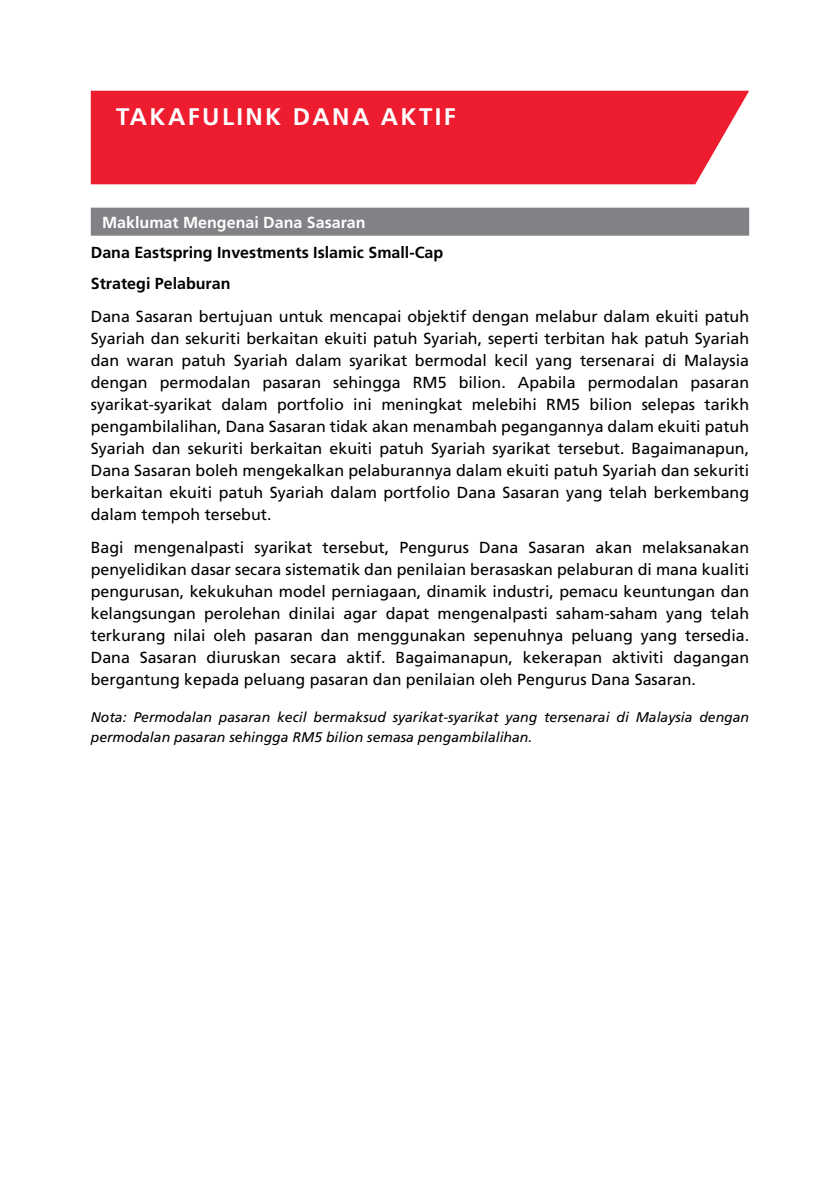
<style>
.page{position:relative;width:840px;height:1191px;background:#fff}
.page>*{position:absolute;margin:0;border:0;box-sizing:border-box;transform-origin:0 0}
.t1{font:700 24px "Frutiger";letter-spacing:.1em;color:#fff}
.t2{font:16px/22px "Frutiger";color:#000;text-align:justify}
.t3{font:700 16px/30.6px "Frutiger";color:#000}
.t4{font:700 16px "Frutiger";color:#fff}
.t5{font:italic 14px/20px "Frutiger";color:#000}
</style>
<div class="page">
<div style="left:91px;top:91px;width:657px;height:93px;background:#ed1c2e"></div>
<div style="left:91px;top:208px;width:657px;height:28px;background:#808285"></div>
<h1 class="t1" style="left:116px;top:103px;width:341px">TAKAFULINK DANA AKTIF</h1>
<p class="t4" style="left:102px;top:212px;width:265px">Maklumat Mengenai Dana Sasaran</p>
<p class="t3" style="left:91px;top:237px;width:354px">Dana Eastspring Investments Islamic Small-Cap<br>Strategi Pelaburan</p>
<p class="t2" style="left:91px;top:305px;width:659px">Dana Sasaran bertujuan untuk mencapai objektif dengan melabur dalam ekuiti patuh Syariah dan sekuriti berkaitan ekuiti patuh Syariah, seperti terbitan hak patuh Syariah dan waran patuh Syariah dalam syarikat bermodal kecil yang tersenarai di Malaysia dengan permodalan pasaran sehingga RM5 bilion. Apabila permodalan pasaran syarikat-syarikat dalam portfolio ini meningkat melebihi RM5 bilion selepas tarikh pengambilalihan, Dana Sasaran tidak akan menambah pegangannya dalam ekuiti patuh Syariah dan sekuriti berkaitan ekuiti patuh Syariah syarikat tersebut. Bagaimanapun, Dana Sasaran boleh mengekalkan pelaburannya dalam ekuiti patuh Syariah dan sekuriti berkaitan ekuiti patuh Syariah dalam portfolio Dana Sasaran yang telah berkembang dalam tempoh tersebut.</p>
<p class="t2" style="left:91px;top:537px;width:659px">Bagi mengenalpasti syarikat tersebut, Pengurus Dana Sasaran akan melaksanakan penyelidikan dasar secara sistematik dan penilaian berasaskan pelaburan di mana kualiti pengurusan, kekukuhan model perniagaan, dinamik industri, pemacu keuntungan dan kelangsungan perolehan dinilai agar dapat mengenalpasti saham-saham yang telah terkurang nilai oleh pasaran dan menggunakan sepenuhnya peluang yang tersedia.<br>Dana Sasaran diuruskan secara aktif. Bagaimanapun, kekerapan aktiviti dagangan bergantung kepada peluang pasaran dan penilaian oleh Pengurus Dana Sasaran.</p>
<p class="t5" style="left:91px;top:707px;width:659px">Nota: Permodalan pasaran kecil bermaksud syarikat-syarikat yang tersenarai di Malaysia dengan permodalan pasaran sehingga RM5 bilion semasa pengambilalihan.</p>
</div>
